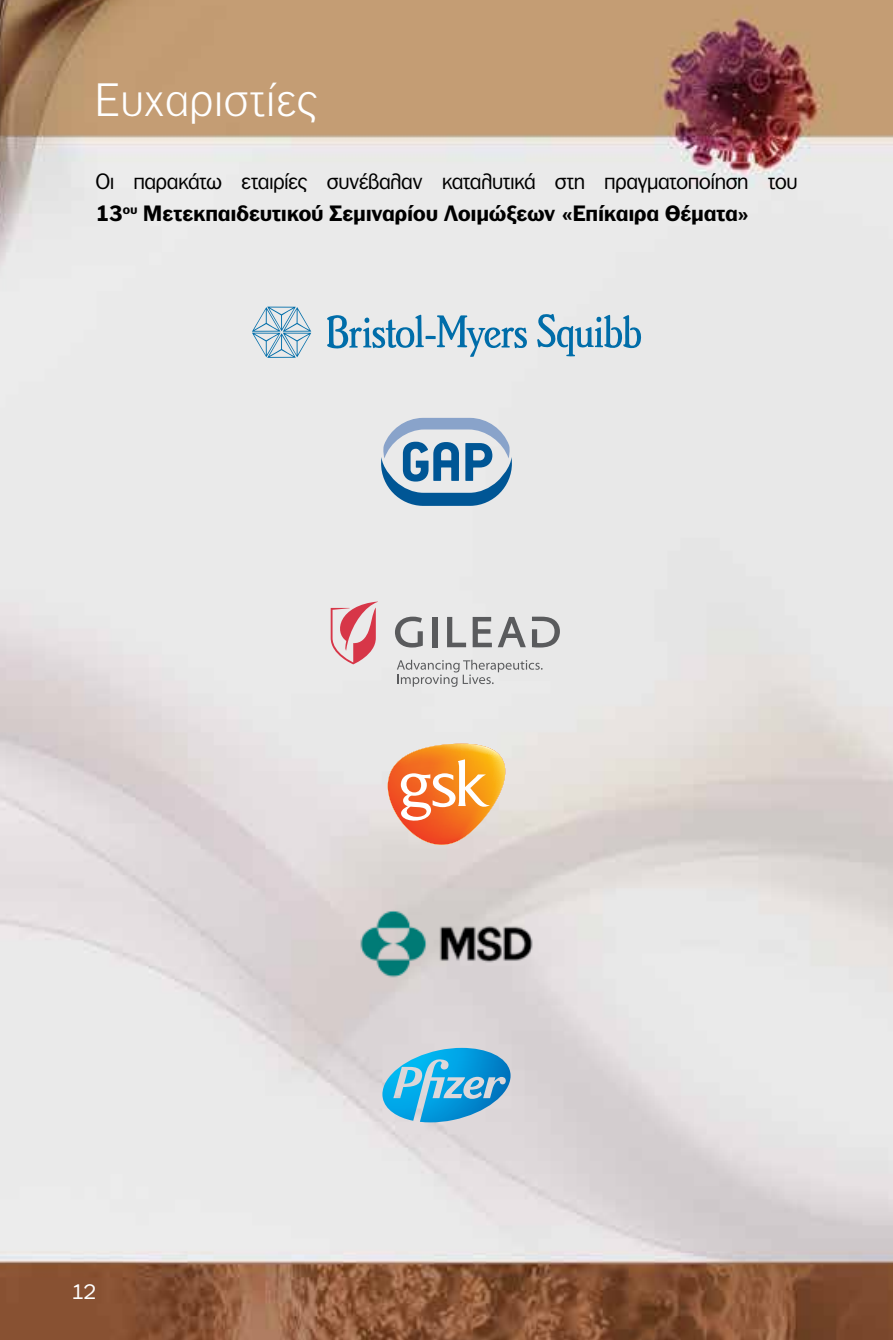
<style>
.page{position:relative;width:893px;height:1340px;background:#fff}
.page>*{position:absolute;margin:0;border:0;box-sizing:border-box;transform-origin:0 0}
.t1{font:300 45px "PF Franklin Gothic";letter-spacing:.05em;color:#fff}
.t2{font:21.38px/31.5px "PF Franklin Gothic";letter-spacing:.01em;color:#000}
.t3{font:20.25px "PF Franklin Gothic";color:#fff}
.s1{font-weight:700}
</style>
<div class="page">
<img style="left:0;top:0;width:892px;height:1339px">
<svg style="left:537px;top:313px;width:104px;height:43px;background:#a9c6d7"></svg>
<svg style="left:327px;top:315px;width:200px;height:42px;background:#afcad9"></svg>
<svg style="left:252px;top:307px;width:59px;height:51px;background:#b9d0dc"></svg>
<svg style="left:381px;top:418px;width:131px;height:88px;background:#92b1ca"></svg>
<svg style="left:395px;top:616px;width:28px;height:31px"></svg>
<div style="left:432px;top:617px;width:5px;height:30px;background:#5a5b5d"></div>
<svg style="left:447px;top:617px;width:19px;height:30px"></svg>
<svg style="left:473px;top:617px;width:19px;height:30px"></svg>
<svg style="left:498px;top:617px;width:28px;height:30px"></svg>
<svg style="left:532px;top:616px;width:28px;height:31px"></svg>
<svg style="left:331px;top:601px;width:47px;height:63px;background:#e2a5ab"></svg>
<svg style="left:397px;top:659px;width:146px;height:28px;background:#d2d3d3"></svg>
<img style="left:351px;top:907px;width:190px;height:72px">
<svg style="left:382px;top:1047px;width:129px;height:75px;background:#5eb4db"></svg>
<svg style="left:388px;top:743px;width:117px;height:101px;background:#f1a367"></svg>
<h1 class="t1" style="left:96px;top:74px;width:223px">Ευχαριστίες</h1>
<p class="t2" style="left:96px;top:166px;width:703px">Οι παρακάτω εταιρίες συνέβαλαν καταλυτικά στη πραγματοποίηση του<br><span class="s1">13</span><sup>ου</sup> <span class="s1">Μετεκπαιδευτικού Σεμιναρίου Λοιμώξεων «Επίκαιρα Θέματα»</span></p>
<p class="t3" style="left:72px;top:1280px;width:25px">12</p>
</div>
